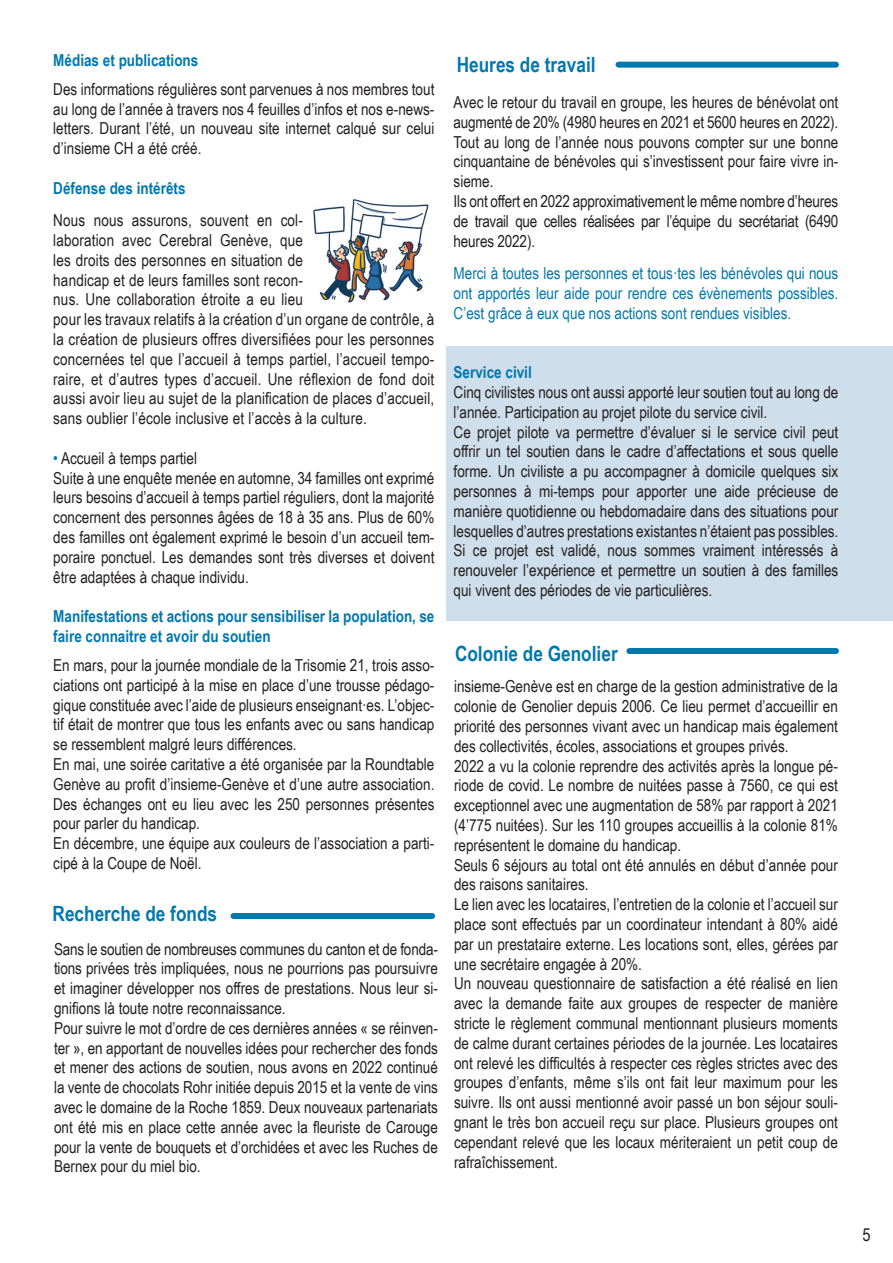
<style>
.page{position:relative;width:893px;height:1263px;background:#fff}
.page>*{position:absolute;margin:0;border:0;box-sizing:border-box;transform-origin:0 0}
.t1{font:700 21px "Arial Narrow";color:#0078ae}
.t2{font:18px "Arial Narrow";color:#231f20}
.t3{font:16.5px/19.8px "Arial Narrow";color:#231f20;text-align:justify}
.t4{font:16.5px/19.8px "Arial Narrow";color:#0078ae;text-align:justify}
.t5{font:700 16.5px/19.8px "Arial Narrow";color:#0078ae}
.s1{color:#0078ae}
</style>
<div class="page">
<div style="left:446px;top:347px;width:447px;height:274px;background:#cfdeeb"></div>
<div style="left:629px;top:648px;width:207px;height:6px;background:#0078ae"></div>
<div style="left:233px;top:913px;width:199px;height:6px;background:#0078ae"></div>
<div style="left:618px;top:62px;width:218px;height:6px;background:#0078ae"></div>
<img style="left:313px;top:199px;width:116px;height:104px">
<p class="t5" style="left:53px;top:49px;width:147px">Médias et publications</p>
<p class="t3" style="left:53px;top:78px;width:383px">Des informations régulières sont parvenues à nos membres tout au long de l’année à travers nos 4 feuilles d’infos et nos e-news&shy;letters. Durant l’été, un nouveau site internet calqué sur celui d’insieme CH a été créé.</p>
<p class="t5" style="left:53px;top:177px;width:134px">Défense des intérêts</p>
<p class="t3" style="left:53px;top:210px;width:383px;text-align:left">Nous nous assurons, souvent en col-<br>laboration avec Cerebral Genève, que<br>les droits des personnes en situation de<br>handicap et de leurs familles sont recon-<br>nus. Une collaboration étroite a eu lieu<br>pour les travaux relatifs à la création d’un organe de contrôle, à la création de plusieurs offres diversifiées pour les personnes concernées tel que l’accueil à temps partiel, l’accueil tempo&shy;raire, et d’autres types d’accueil. Une réflexion de fond doit aussi avoir lieu au sujet de la planification de places d’accueil, sans oublier l’école inclusive et l’accès à la culture.</p>
<p class="t3" style="left:53px;top:447px;width:145px"><span class="s1">•</span> Accueil à temps partiel</p>
<p class="t3" style="left:53px;top:467px;width:383px">Suite à une enquête menée en automne, 34 familles ont exprimé leurs besoins d’accueil à temps partiel réguliers, dont la majorité concernent des personnes âgées de 18 à 35 ans. Plus de 60% des familles ont également exprimé le besoin d’un accueil tem&shy;poraire ponctuel. Les demandes sont très diverses et doivent être adaptées à chaque individu.</p>
<p class="t5" style="left:53px;top:606px;width:383px">Manifestations et actions pour sensibiliser la population, se faire connaitre et avoir du soutien</p>
<p class="t3" style="left:53px;top:654px;width:383px">En mars, pour la journée mondiale de la Trisomie 21, trois asso&shy;ciations ont participé à la mise en place d’une trousse pédago&shy;gique constituée avec l’aide de plusieurs enseignant·es. L’objec&shy;tif était de montrer que tous les enfants avec ou sans handicap se ressemblent malgré leurs différences.</p>
<p class="t3" style="left:53px;top:753px;width:383px">En mai, une soirée caritative a été organisée par la Roundtable Genève au profit d’insieme-Genève et d’une autre association.<br>Des échanges ont eu lieu avec les 250 personnes présentes pour parler du handicap.</p>
<p class="t3" style="left:53px;top:833px;width:383px">En décembre, une équipe aux couleurs de l’association a parti&shy;cipé à la Coupe de Noël.</p>
<p class="t1" style="left:53px;top:897px;width:166px">Recherche de fonds</p>
<p class="t3" style="left:54px;top:938px;width:385px">Sans le soutien de nombreuses communes du canton et de fonda&shy;tions privées très impliquées, nous ne pourrions pas poursuivre et imaginer développer nos offres de prestations. Nous leur si&shy;gnifions là toute notre reconnaissance.</p>
<p class="t3" style="left:54px;top:1017px;width:385px">Pour suivre le mot d’ordre de ces dernières années « se réinven&shy;ter », en apportant de nouvelles idées pour rechercher des fonds et mener des actions de soutien, nous avons en 2022 continué la vente de chocolats Rohr initiée depuis 2015 et la vente de vins avec le domaine de la Roche 1859. Deux nouveaux partenariats ont été mis en place cette année avec la fleuriste de Carouge pour la vente de bouquets et d’orchidées et avec les Ruches de Bernex pour du miel bio.</p>
<p class="t1" style="left:457px;top:49px;width:140px">Heures de travail</p>
<p class="t3" style="left:454px;top:92px;width:386px">Avec le retour du travail en groupe, les heures de bénévolat ont augmenté de 20% (4980 heures en 2021 et 5600 heures en 2022).</p>
<p class="t3" style="left:454px;top:131px;width:386px">Tout au long de l’année nous pouvons compter sur une bonne cinquantaine de bénévoles qui s’investissent pour faire vivre in&shy;sieme.</p>
<p class="t3" style="left:454px;top:191px;width:386px">Ils ont offert en 2022 approximativement le même nombre d’heures de travail que celles réalisées par l’équipe du secrétariat (6490 heures 2022).</p>
<p class="t4" style="left:454px;top:263px;width:386px">Merci à toutes les personnes et tous·tes les bénévoles qui nous ont apportés leur aide pour rendre ces évènements possibles.<br>C’est grâce à eux que nos actions sont rendues visibles.</p>
<p class="t5" style="left:454px;top:362px;width:80px">Service civil</p>
<p class="t3" style="left:454px;top:382px;width:386px">Cinq civilistes nous ont aussi apporté leur soutien tout au long de l’année. Participation au projet pilote du service civil.</p>
<p class="t3" style="left:454px;top:421px;width:386px">Ce projet pilote va permettre d’évaluer si le service civil peut offrir un tel soutien dans le cadre d’affectations et sous quelle forme. Un civiliste a pu accompagner à domicile quelques six personnes à mi-temps pour apporter une aide précieuse de manière quotidienne ou hebdomadaire dans des situations pour lesquelles d’autres prestations existantes n’étaient pas possibles.<br>Si ce projet est validé, nous sommes vraiment intéressés à renouveler l’expérience et permettre un soutien à des familles qui vivent des périodes de vie particulières.</p>
<p class="t1" style="left:455px;top:637px;width:164px">Colonie de Genolier</p>
<p class="t3" style="left:454px;top:676px;width:385px">insieme-Genève est en charge de la gestion administrative de la colonie de Genolier depuis 2006. Ce lieu permet d’accueillir en priorité des personnes vivant avec un handicap mais également des collectivités, écoles, associations et groupes privés.</p>
<p class="t3" style="left:454px;top:755px;width:385px">2022 a vu la colonie reprendre des activités après la longue pé&shy;riode de covid. Le nombre de nuitées passe à 7560, ce qui est exceptionnel avec une augmentation de 58% par rapport à 2021 (4’775 nuitées). Sur les 110 groupes accueillis à la colonie 81% représentent le domaine du handicap.</p>
<p class="t3" style="left:454px;top:854px;width:385px">Seuls 6 séjours au total ont été annulés en début d’année pour des raisons sanitaires.</p>
<p class="t3" style="left:454px;top:894px;width:385px">Le lien avec les locataires, l’entretien de la colonie et l’accueil sur place sont effectués par un coordinateur intendant à 80% aidé par un prestataire externe. Les locations sont, elles, gérées par une secrétaire engagée à 20%.</p>
<p class="t3" style="left:454px;top:973px;width:385px">Un nouveau questionnaire de satisfaction a été réalisé en lien avec la demande faite aux groupes de respecter de manière stricte le règlement communal mentionnant plusieurs moments de calme durant certaines périodes de la journée. Les locataires ont relevé les difficultés à respecter ces règles strictes avec des groupes d’enfants, même s’ils ont fait leur maximum pour les suivre. Ils ont aussi mentionné avoir passé un bon séjour souli&shy;gnant le très bon accueil reçu sur place. Plusieurs groupes ont cependant relevé que les locaux mériteraient un petit coup de rafraîchissement.</p>
<p class="t2" style="left:862px;top:1222px;width:10px">5</p>
</div>
